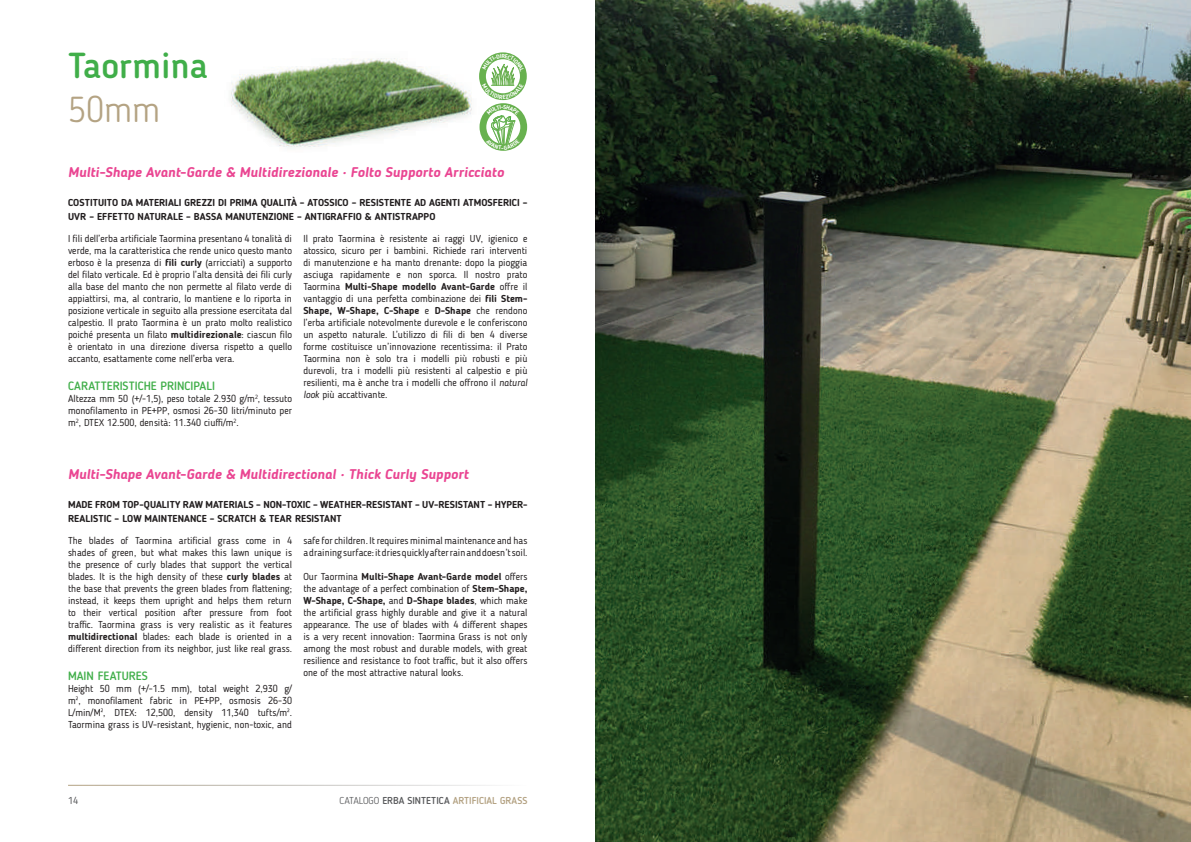
<style>
.page{position:relative;width:1191px;height:842px;background:#fff}
.page>*{position:absolute;margin:0;border:0;box-sizing:border-box;transform-origin:0 0}
.t1{font:500 36px "Blogger Sans";color:#40ae49}
.t2{font:300 36px "Blogger Sans";color:#b4a383}
.t3{font:italic 700 14px "Blogger Sans";color:#ea4592}
.t4{font:500 12px "Blogger Sans";color:#40ae49}
.t5{font:10px/12px "Blogger Sans";color:#231f20;text-align:justify}
.t6{font:700 10px/14px "Blogger Sans";color:#231f20}
.t7{font:500 10px "Blogger Sans";color:#b2a080}
.t8{font:10px "Blogger Sans";color:#57585a}
.s1{font-weight:700}
.s2{font-style:italic}
.s3{font-weight:300;color:#57585a}
.s4{color:#57585a}
</style>
<div class="page">
<img style="left:231px;top:58px;width:241px;height:89px">
<img style="left:595px;top:0;width:596px;height:842px">
<div style="left:479px;top:103px;width:48px;height:48px;border:7px solid #68b14f;border-radius:50%"></div>
<div style="left:479px;top:52px;width:48px;height:48px;border:7px solid #68b14f;border-radius:50%"></div>
<svg style="left:486px;top:105px;width:34px;height:46px"></svg>
<svg style="left:482px;top:54px;width:42px;height:45px"></svg>
<h1 class="t1" style="left:68px;top:44px;width:141px">Taormina</h1>
<h1 class="t2" style="left:68px;top:88px;width:94px">50mm</h1>
<h2 class="t3" style="left:68px;top:164px;width:437px">Multi-Shape Avant-Garde &amp; Multidirezionale · Folto Supporto Arricciato</h2>
<p class="t6" style="left:68px;top:195px;width:461px">COSTITUITO DA MATERIALI GREZZI DI PRIMA QUALITÀ – ATOSSICO – RESISTENTE AD AGENTI ATMOSFERICI –<br>UVR – EFFETTO NATURALE – BASSA MANUTENZIONE – ANTIGRAFFIO &amp; ANTISTRAPPO</p>
<p class="t5" style="left:68px;top:233px;width:225px">I fili dell’erba artificiale Taormina presentano 4 tonalità di verde, ma la caratteristica che rende unico questo manto erboso è la presenza di <span class="s1">fili curly</span> (arricciati) a supporto del filato verticale. Ed è proprio l’alta densità dei fili curly alla base del manto che non permette al filato verde di appiattirsi, ma, al contrario, lo mantiene e lo riporta in posizione verticale in seguito alla pressione esercitata dal calpestio. Il prato Taormina è un prato molto realistico poiché presenta un filato <span class="s1">multidirezionale</span>: ciascun filo è orientato in una direzione diversa rispetto a quello accanto, esattamente come nell’erba vera.</p>
<p class="t4" style="left:68px;top:379px;width:148px">CARATTERISTICHE PRINCIPALI</p>
<p class="t5" style="left:68px;top:393px;width:225px">Altezza mm 50 (+/-1,5), peso totale 2.930 g/m<sup>2</sup>, tessuto monofilamento in PE+PP, osmosi 26-30 litri/minuto per m<sup>2</sup>, DTEX 12.500, densità: 11.340 ciuffi/m<sup>2</sup>.</p>
<p class="t5" style="left:303px;top:233px;width:225px">Il prato Taormina è resistente ai raggi UV, igienico e atossico, sicuro per i bambini. Richiede rari interventi di manutenzione e ha manto drenante: dopo la pioggia asciuga rapidamente e non sporca. Il nostro prato Taormina <span class="s1">Multi-Shape modello Avant-Garde</span> offre il vantaggio di una perfetta combinazione dei <span class="s1">fili Stem-Shape, W-Shape, C-Shape</span> e <span class="s1">D-Shape</span> che rendono l’erba artificiale notevolmente durevole e le conferiscono un aspetto naturale. L’utilizzo di fili di ben 4 diverse forme costituisce un’innovazione recentissima: il Prato Taormina non è solo tra i modelli più robusti e più durevoli, tra i modelli più resistenti al calpestio e più resilienti, ma è anche tra i modelli che offrono il <span class="s2">natural look</span> più accattivante.</p>
<h2 class="t3" style="left:68px;top:466px;width:402px">Multi-Shape Avant-Garde &amp; Multidirectional · Thick Curly Support</h2>
<p class="t6" style="left:68px;top:497px;width:461px">MADE FROM TOP-QUALITY RAW MATERIALS – NON-TOXIC – WEATHER-RESISTANT – UV-RESISTANT – HYPER-<br>REALISTIC – LOW MAINTENANCE – SCRATCH &amp; TEAR RESISTANT</p>
<p class="t5" style="left:68px;top:535px;width:225px">The blades of Taormina artificial grass come in 4 shades of green, but what makes this lawn unique is the presence of curly blades that support the vertical blades. It is the high density of these <span class="s1">curly blades</span> at the base that prevents the green blades from flattening; instead, it keeps them upright and helps them return to their vertical position after pressure from foot traffic. Taormina grass is very realistic as it features <span class="s1">multidirectional</span> blades: each blade is oriented in a different direction from its neighbor, just like real grass.</p>
<p class="t4" style="left:68px;top:669px;width:81px">MAIN FEATURES</p>
<p class="t5" style="left:68px;top:683px;width:225px">Height 50 mm (+/-1.5 mm), total weight 2,930 g/ m², monofilament fabric in PE+PP, osmosis 26-30<br>L/min/M², DTEX: 12,500, density 11,340 tufts/m².<br>Taormina grass is UV-resistant, hygienic, non-toxic, and</p>
<p class="t5" style="left:303px;top:535px;width:225px">safe for children. It requires minimal maintenance and has a draining surface: it dries quickly after rain and doesn’t soil.</p>
<p class="t5" style="left:303px;top:571px;width:225px">Our Taormina <span class="s1">Multi-Shape Avant-Garde model</span> offers the advantage of a perfect combination of <span class="s1">Stem-Shape, W-Shape, C-Shape,</span> and <span class="s1">D-Shape blades</span>, which make the artificial grass highly durable and give it a natural appearance. The use of blades with 4 different shapes is a very recent innovation: Taormina Grass is not only among the most robust and durable models, with great resilience and resistance to foot traffic, but it also offers one of the most attractive natural looks.</p>
<p class="t8" style="left:68px;top:795px;width:11px">14</p>
<p class="t7" style="left:339px;top:795px;width:189px"><span class="s3">CATALOGO</span> <span class="s4">ERBA SINTETICA</span> ARTIFICIAL GRASS</p>
</div>
